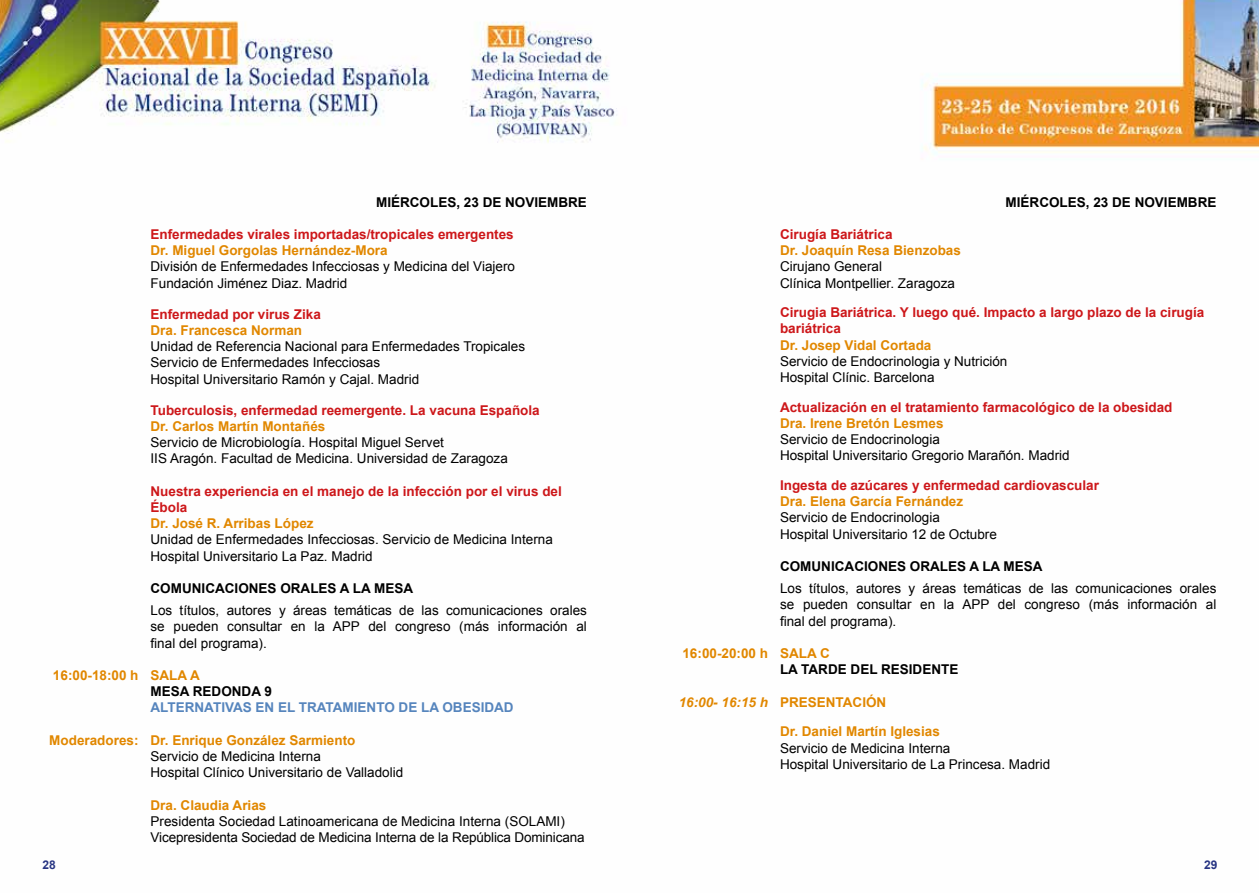
<style>
.page{position:relative;width:1259px;height:893px;background:#fff}
.page>*{position:absolute;margin:0;border:0;box-sizing:border-box;transform-origin:0 0}
.t1{font:13.5px/16.2px "Arial";color:#000}
.t2{font:700 13.5px/16.2px "Arial";color:#cd171a}
.t3{font:700 13.5px "Arial";color:#e18700}
.t4{font:700 13.5px "Arial";color:#000}
.t5{font:700 13.5px "Arial";color:#5685bd}
.t6{font:italic 700 13.5px "Arial";color:#e18700}
.t7{font:700 12px "Arial";color:#283583}
.s1{font-style:normal}
</style>
<div class="page">
<img style="left:0;top:0;width:1259px;height:154px">
<p class="t4" style="left:376px;top:193px;width:212px">MIÉRCOLES, 23 DE NOVIEMBRE</p>
<p class="t2" style="left:151px;top:227px;width:365px">Enfermedades virales importadas/tropicales emergentes</p>
<p class="t3" style="left:151px;top:241px;width:239px">Dr. Miguel Gorgolas Hernández-Mora</p>
<p class="t1" style="left:151px;top:259px;width:366px">División de Enfermedades Infecciosas y Medicina del Viajero<br>Fundación Jiménez Diaz. Madrid</p>
<p class="t2" style="left:151px;top:306px;width:172px">Enfermedad por virus Zika</p>
<p class="t3" style="left:151px;top:321px;width:153px">Dra. Francesca Norman</p>
<p class="t1" style="left:151px;top:338px;width:376px">Unidad de Referencia Nacional para Enfermedades Tropicales<br>Servicio de Enfermedades Infecciosas<br>Hospital Universitario Ramón y Cajal. Madrid</p>
<p class="t2" style="left:151px;top:402px;width:391px">Tuberculosis, enfermedad reemergente. La vacuna Española</p>
<p class="t3" style="left:151px;top:417px;width:176px">Dr. Carlos Martín Montañés</p>
<p class="t1" style="left:151px;top:434px;width:359px">Servicio de Microbiología. Hospital Miguel Servet<br>IIS Aragón. Facultad de Medicina. Universidad de Zaragoza</p>
<p class="t2" style="left:151px;top:483px;width:413px">Nuestra experiencia en el manejo de la infección por el virus del<br>Ébola</p>
<p class="t3" style="left:151px;top:514px;width:165px">Dr. José R. Arribas López</p>
<p class="t1" style="left:151px;top:532px;width:404px">Unidad de Enfermedades Infecciosas. Servicio de Medicina Interna<br>Hospital Universitario La Paz. Madrid</p>
<p class="t4" style="left:151px;top:579px;width:264px">COMUNICACIONES ORALES A LA MESA</p>
<p class="t1" style="left:151px;top:602px;width:438px;text-align:justify">Los títulos, autores y áreas temáticas de las comunicaciones orales se pueden consultar en la APP del congreso (más información al final del programa).</p>
<p class="t3" style="left:53px;top:666px;width:148px">16:00-18:00 h SALA A</p>
<p class="t4" style="left:151px;top:682px;width:123px">MESA REDONDA 9</p>
<p class="t5" style="left:151px;top:699px;width:365px">ALTERNATIVAS EN EL TRATAMIENTO DE LA OBESIDAD</p>
<p class="t3" style="left:49px;top:731px;width:308px">Moderadores: Dr. Enrique González Sarmiento</p>
<p class="t1" style="left:151px;top:748px;width:254px">Servicio de Medicina Interna<br>Hospital Clínico Universitario de Valladolid</p>
<p class="t3" style="left:151px;top:796px;width:117px">Dra. Claudia Arias</p>
<p class="t1" style="left:151px;top:813px;width:435px">Presidenta Sociedad Latinoamericana de Medicina Interna (SOLAMI)<br>Vicepresidenta Sociedad de Medicina Interna de la República Dominicana</p>
<p class="t4" style="left:1005px;top:193px;width:212px">MIÉRCOLES, 23 DE NOVIEMBRE</p>
<p class="t2" style="left:780px;top:227px;width:114px">Cirugía Bariátrica</p>
<p class="t3" style="left:780px;top:241px;width:182px">Dr. Joaquín Resa Bienzobas</p>
<p class="t1" style="left:780px;top:259px;width:176px">Cirujano General<br>Clínica Montpellier. Zaragoza</p>
<p class="t2" style="left:780px;top:305px;width:426px">Cirugia Bariátrica. Y luego qué. Impacto a largo plazo de la cirugía bariátrica</p>
<p class="t3" style="left:780px;top:336px;width:153px">Dr. Josep Vidal Cortada</p>
<p class="t1" style="left:780px;top:353px;width:229px">Servicio de Endocrinologia y Nutrición<br>Hospital Clínic. Barcelona</p>
<p class="t2" style="left:780px;top:399px;width:394px">Actualización en el tratamiento farmacológico de la obesidad</p>
<p class="t3" style="left:780px;top:414px;width:165px">Dra. Irene Bretón Lesmes</p>
<p class="t1" style="left:780px;top:431px;width:291px">Servicio de Endocrinologia<br>Hospital Universitario Gregorio Marañón. Madrid</p>
<p class="t2" style="left:780px;top:478px;width:320px">Ingesta de azúcares y enfermedad cardiovascular</p>
<p class="t3" style="left:780px;top:493px;width:185px">Dra. Elena García Fernández</p>
<p class="t1" style="left:780px;top:510px;width:218px">Servicio de Endocrinologia<br>Hospital Universitario 12 de Octubre</p>
<p class="t4" style="left:780px;top:557px;width:264px">COMUNICACIONES ORALES A LA MESA</p>
<p class="t1" style="left:780px;top:580px;width:438px;text-align:justify">Los títulos, autores y áreas temáticas de las comunicaciones orales se pueden consultar en la APP del congreso (más información al final del programa).</p>
<p class="t3" style="left:682px;top:644px;width:149px">16:00-20:00 h SALA C</p>
<p class="t4" style="left:780px;top:661px;width:180px">LA TARDE DEL RESIDENTE</p>
<p class="t6" style="left:679px;top:693px;width:209px">16:00- 16:15 h <span class="s1">PRESENTACIÓN</span></p>
<p class="t3" style="left:780px;top:723px;width:161px">Dr. Daniel Martín Iglesias</p>
<p class="t1" style="left:780px;top:740px;width:272px">Servicio de Medicina Interna<br>Hospital Universitario de La Princesa. Madrid</p>
<p class="t7" style="left:43px;top:857px;width:15px">28</p>
<p class="t7" style="left:1204px;top:857px;width:15px">29</p>
</div>
